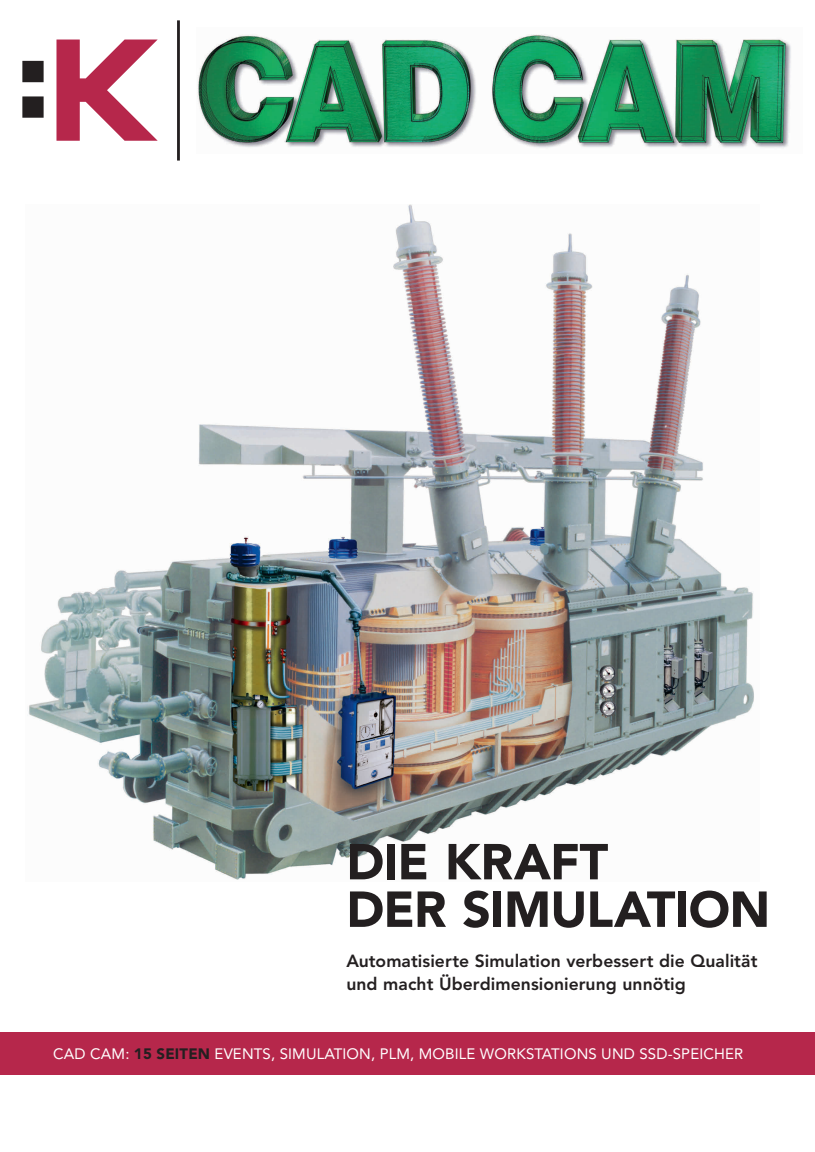
<style>
.page{position:relative;width:815px;height:1152px;background:#fff}
.page>*{position:absolute;margin:0;border:0;box-sizing:border-box;transform-origin:0 0}
.Head_Titel{font:900 50px "Avenir LT Std";letter-spacing:-.015em;color:#231f20}
.Subhead_Titel{font:800 17.5px/22.5px "Avenir LT Std";color:#231f20}
.t1{font:15px "Avenir LT Std";letter-spacing:.01em;color:#fff}
.s1{font-weight:900;color:#231f20}
</style>
<div class="page">
<img style="left:27px;top:204px;width:727px;height:676px">
<div style="left:0;top:1032px;width:815px;height:42px;background:#b6274b"></div>
<img style="left:197px;top:34px;width:594px;height:114px">
<hr style="left:177px;top:20px;width:3px;height:141px;background:#231f20">
<svg style="left:22px;top:61px;width:22px;height:57px"></svg>
<svg style="left:56px;top:40px;width:102px;height:101px"></svg>
<p class="Head_Titel" style="left:346px;top:831px;width:263px">DIE KRAFT</p>
<p class="Head_Titel" style="left:346px;top:879px;width:418px">DER SIMULATION</p>
<p class="Subhead_Titel" style="left:346px;top:949px;width:413px">Automatisierte Simulation verbessert die Qualität und macht Überdimensionierung unnötig</p>
<p class="t1" style="left:53px;top:1045px;width:692px">CAD CAM: <span class="s1">15 SEITEN</span> EVENTS, SIM ULATION, PLM, MOBILE WORKSTATIONS UND SSD-SPEICHER</p>
</div>
